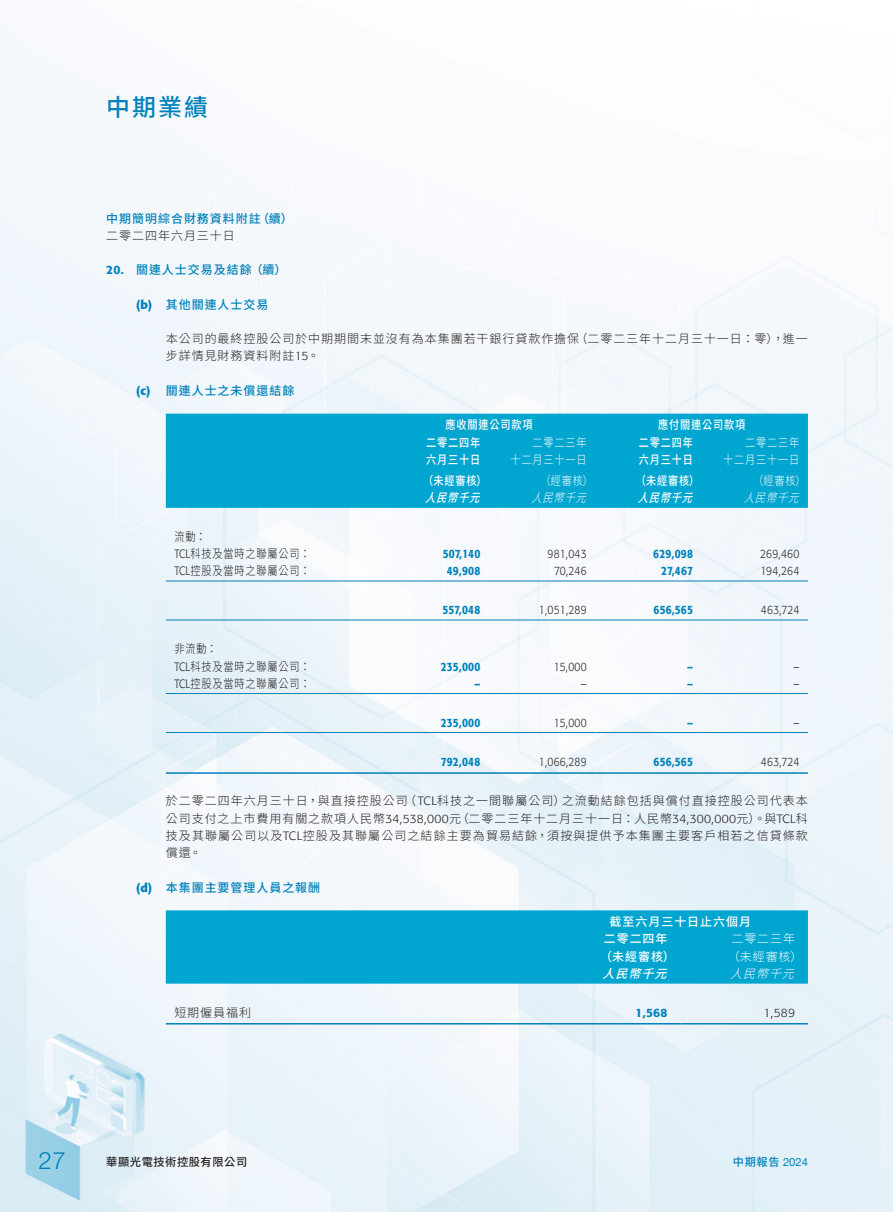
<style>
.page{position:relative;width:893px;height:1212px;background:#fff}
.page>*{position:absolute;margin:0;border:0;box-sizing:border-box;transform-origin:0 0}
.t1{font:500 24px "Source Han Sans TC";color:#0081bb}
.t2{font:300 24px "Helvetica Neue LT Std";color:#0081bb}
.Body_Text{font:300 12px/17.2px "Source Han Sans TC";letter-spacing:.08em;color:#231f20}
.Body_Text-2{font:300 12px "Formata";letter-spacing:.03em;color:#231f20;scale:.85 1}
.Body_Text-3{font:500 12px "Formata";letter-spacing:.03em;color:#0081bb;scale:.85 1}
.Body_Text-4{font:300 12px "Source Han Sans TC";letter-spacing:.08em;color:#231f20;scale:.85 1}
.Body_Text-5{font:500 12px "Source Han Sans TC";letter-spacing:.08em;color:#fff;scale:.85 1}
.Body_Text-6{font:300 12px "Source Han Sans TC";letter-spacing:.08em;color:#fff;scale:.85 1}
.Heading_2{font:500 12px "Source Han Sans TC";letter-spacing:.08em;color:#0081bb}
.Heading_1{font:500 12px "Source Han Sans TC";letter-spacing:.08em;color:#0081bb}
.Body_Text-7{font:500 12px "Source Han Sans TC";letter-spacing:.08em;color:#fff}
.Body_Text-8{font:300 12px "Source Han Sans TC";letter-spacing:.08em;color:#fff}
.Body_Text-9{font:italic 300 12px "Source Han Sans TC";color:#fff;scale:.85 1}
.Body_Text-10{font:italic 500 12px "Source Han Sans TC";color:#fff;scale:.85 1}
.Heading_2-2{font:700 12px "Formata";color:#0081bb}
.Body_Text-11{font:italic 300 12px "Source Han Sans TC";color:#fff}
.Body_Text-12{font:italic 500 12px "Source Han Sans TC";color:#fff}
.Body_Text-13{font:300 12px "Formata";letter-spacing:.03em;color:#231f20}
.Body_Text-14{font:500 12px "Formata";letter-spacing:.03em;color:#0081bb}
.Heading_1-2{font:500 12px "Formata";color:#0081bb}
.t3{font:500 11.25px "Source Han Sans TC";letter-spacing:.05em;color:#231f20}
.t4{font:500 11.25px "Source Han Sans TC";color:#0081bb}
.s1{font-family:"Formata"}
.s2{font-family:"Helvetica Neue LT Std";font-weight:400}
</style>
<div class="page">
<img style="left:0;top:77px;width:893px;height:1135px">
<div style="left:166px;top:414px;width:642px;height:94px;background:#00a6d0"></div>
<hr style="left:166px;top:581px;width:217px;height:1px;background:#0081bb">
<hr style="left:383px;top:581px;width:106px;height:1px;background:#0081bb">
<hr style="left:489px;top:581px;width:106px;height:1px;background:#0081bb">
<hr style="left:595px;top:581px;width:107px;height:1px;background:#0081bb">
<hr style="left:702px;top:581px;width:106px;height:1px;background:#0081bb">
<hr style="left:166px;top:620px;width:217px;height:1px;background:#0081bb">
<hr style="left:383px;top:620px;width:106px;height:1px;background:#0081bb">
<hr style="left:489px;top:620px;width:106px;height:1px;background:#0081bb">
<hr style="left:595px;top:620px;width:107px;height:1px;background:#0081bb">
<hr style="left:702px;top:620px;width:106px;height:1px;background:#0081bb">
<hr style="left:166px;top:693px;width:217px;height:1px;background:#0081bb">
<hr style="left:383px;top:693px;width:106px;height:1px;background:#0081bb">
<hr style="left:489px;top:693px;width:106px;height:1px;background:#0081bb">
<hr style="left:595px;top:693px;width:107px;height:1px;background:#0081bb">
<hr style="left:702px;top:693px;width:106px;height:1px;background:#0081bb">
<hr style="left:166px;top:732px;width:217px;height:1px;background:#0081bb">
<hr style="left:383px;top:732px;width:106px;height:1px;background:#0081bb">
<hr style="left:489px;top:732px;width:106px;height:1px;background:#0081bb">
<hr style="left:595px;top:732px;width:107px;height:1px;background:#0081bb">
<hr style="left:702px;top:732px;width:106px;height:1px;background:#0081bb">
<hr style="left:166px;top:772px;width:217px;height:2px;background:#0081bb">
<hr style="left:383px;top:772px;width:106px;height:2px;background:#0081bb">
<hr style="left:489px;top:772px;width:106px;height:2px;background:#0081bb">
<hr style="left:595px;top:772px;width:107px;height:2px;background:#0081bb">
<hr style="left:702px;top:772px;width:106px;height:2px;background:#0081bb">
<div style="left:166px;top:910px;width:642px;height:73px;background:#00a6d0"></div>
<hr style="left:166px;top:1023px;width:387px;height:1px;background:#0081bb">
<hr style="left:553px;top:1023px;width:127px;height:1px;background:#0081bb">
<hr style="left:680px;top:1023px;width:128px;height:1px;background:#0081bb">
<h1 class="t1" style="left:106px;top:94px;width:103px">中期業績</h1>
<p class="Heading_1" style="left:257px;top:212px;width:37px">（續(</p>
<p class="Heading_1" style="left:106px;top:212px;width:156px">中期簡明綜合財務資料附註</p>
<p class="Body_Text" style="left:106px;top:228px;width:130px">二零二四年六月三十日</p>
<p class="Heading_1" style="left:136px;top:263px;width:152px">關連人士交易及結餘（續(</p>
<p class="Heading_1-2" style="left:106px;top:263px;width:19px">20.</p>
<p class="Heading_2-2" style="left:136px;top:297px;width:18px">b( )</p>
<p class="Heading_2-2" style="left:136px;top:383px;width:16px">c( )</p>
<p class="Heading_2-2" style="left:136px;top:880px;width:18px">d( )</p>
<p class="Heading_2" style="left:166px;top:297px;width:104px">其他關連人士交易</p>
<p class="Body_Text" style="left:575px;top:330px;width:234px">（二零二三年十二月三十一日：零，）進一</p>
<p class="Body_Text" style="left:166px;top:330px;width:415px">本公司的最終控股公司於中期期間末並沒有為本集團若干銀行貸款作擔保步詳情見財務資料附註<span class="s1">15</span>。</p>
<p class="Heading_2" style="left:166px;top:384px;width:130px">關連人士之未償還結餘</p>
<p class="Body_Text-4" style="left:174px;top:530px;width:39px">流動：</p>
<p class="Body_Text-4" style="left:174px;top:547px;width:161px"><span class="s1">TCL</span>科技及當時之聯屬公司：</p>
<p class="Body_Text-4" style="left:174px;top:564px;width:161px"><span class="s1">TCL</span>控股及當時之聯屬公司：</p>
<p class="Body_Text-4" style="left:174px;top:642px;width:52px">非流動：</p>
<p class="Body_Text-4" style="left:174px;top:659px;width:161px"><span class="s1">TCL</span>科技及當時之聯屬公司：</p>
<p class="Body_Text-4" style="left:174px;top:677px;width:161px"><span class="s1">TCL</span>控股及當時之聯屬公司：</p>
<p class="Body_Text-5" style="left:445px;top:418px;width:104px">應收關連公司款項</p>
<p class="Body_Text-5" style="left:426px;top:435px;width:65px">二零二四年</p>
<p class="Body_Text-5" style="left:426px;top:453px;width:65px">六月三十日</p>
<p class="Body_Text-6" style="left:533px;top:435px;width:65px">二零二三年</p>
<p class="Body_Text-6" style="left:511px;top:453px;width:91px">十二月三十一日</p>
<p class="Body_Text-5" style="left:423px;top:474px;width:76px">（未經審核）</p>
<p class="Body_Text-6" style="left:541px;top:474px;width:63px">（經審核）</p>
<p class="Body_Text-5" style="left:658px;top:418px;width:104px">應付關連公司款項</p>
<p class="Body_Text-5" style="left:639px;top:435px;width:65px">二零二四年</p>
<p class="Body_Text-5" style="left:639px;top:453px;width:65px">六月三十日</p>
<p class="Body_Text-5" style="left:636px;top:474px;width:76px">（未經審核）</p>
<p class="Body_Text-6" style="left:745px;top:435px;width:65px">二零二三年</p>
<p class="Body_Text-6" style="left:723px;top:453px;width:91px">十二月三十一日</p>
<p class="Body_Text-6" style="left:753px;top:474px;width:63px">（經審核(</p>
<p class="Body_Text-10" style="left:425px;top:491px;width:76px">人民幣千元</p>
<p class="Body_Text-9" style="left:531px;top:491px;width:76px">人民幣千元</p>
<p class="Body_Text-10" style="left:638px;top:491px;width:76px">人民幣千元</p>
<p class="Body_Text-9" style="left:744px;top:491px;width:76px">人民幣千元</p>
<p class="Body_Text-3" style="left:443px;top:547px;width:46px">507,140</p>
<p class="Body_Text-2" style="left:548px;top:547px;width:48px">981,043</p>
<p class="Body_Text-3" style="left:653px;top:547px;width:48px">629,098</p>
<p class="Body_Text-2" style="left:760px;top:547px;width:48px">269,460</p>
<p class="Body_Text-3" style="left:447px;top:564px;width:41px">49,908</p>
<p class="Body_Text-2" style="left:554px;top:564px;width:40px">70,246</p>
<p class="Body_Text-3" style="left:661px;top:564px;width:39px">27,467</p>
<p class="Body_Text-2" style="left:760px;top:564px;width:47px">194,264</p>
<p class="Body_Text-3" style="left:442px;top:603px;width:46px">557,048</p>
<p class="Body_Text-2" style="left:539px;top:603px;width:58px">1,051,289</p>
<p class="Body_Text-3" style="left:653px;top:603px;width:48px">656,565</p>
<p class="Body_Text-2" style="left:761px;top:603px;width:47px">463,724</p>
<p class="Body_Text-3" style="left:441px;top:659px;width:48px">235,000</p>
<p class="Body_Text-2" style="left:554px;top:659px;width:40px">15,000</p>
<p class="Body_Text-3" style="left:687px;top:659px;width:8px">–</p>
<p class="Body_Text-2" style="left:793px;top:659px;width:8px">–</p>
<p class="Body_Text-3" style="left:475px;top:676px;width:8px">–</p>
<p class="Body_Text-2" style="left:581px;top:677px;width:8px">–</p>
<p class="Body_Text-3" style="left:687px;top:676px;width:8px">–</p>
<p class="Body_Text-2" style="left:793px;top:677px;width:8px">–</p>
<p class="Body_Text-3" style="left:441px;top:715px;width:48px">235,000</p>
<p class="Body_Text-2" style="left:554px;top:716px;width:40px">15,000</p>
<p class="Body_Text-3" style="left:687px;top:715px;width:8px">–</p>
<p class="Body_Text-2" style="left:793px;top:716px;width:8px">–</p>
<p class="Body_Text-3" style="left:441px;top:754px;width:48px">792,048</p>
<p class="Body_Text-2" style="left:539px;top:755px;width:58px">1,066,289</p>
<p class="Body_Text-3" style="left:653px;top:754px;width:48px">656,565</p>
<p class="Body_Text-2" style="left:761px;top:755px;width:47px">463,724</p>
<p class="Body_Text" style="left:404px;top:793px;width:163px">（<span class="s1">TCL</span>科技之一間聯屬公司）</p>
<p class="Body_Text" style="left:562px;top:793px;width:248px">之流動結餘包括與償付直接控股公司代表本</p>
<p class="Body_Text" style="left:166px;top:793px;width:243px">於二零二四年六月三十日，與直接控股公司</p>
<p class="Body_Text" style="left:457px;top:810px;width:353px">（二零二三年十二月三十一日：人民幣<span class="s1">34,300,000</span>元）。與<span class="s1">TCL</span>科</p>
<p class="Body_Text" style="left:166px;top:810px;width:644px">公司支付之上市費用有關之款項人民幣<span class="s1">34,538,000</span>元<br>技及其聯屬公司以及<span class="s1">TCL</span>控股及其聯屬公司之結餘主要為貿易結餘，須按與提供予本集團主要客戶相若之信貸條款償還。</p>
<p class="Heading_2" style="left:166px;top:880px;width:156px">本集團主要管理人員之報酬</p>
<p class="Body_Text-7" style="left:610px;top:915px;width:143px">截至六月三十日止六個月</p>
<p class="Body_Text-8" style="left:731px;top:932px;width:65px">二零二三年</p>
<p class="Body_Text-7" style="left:604px;top:932px;width:65px">二零二四年</p>
<p class="Body_Text" style="left:174px;top:1004px;width:78px">短期僱員福利</p>
<p class="Body_Text-7" style="left:600px;top:949px;width:76px">（未經審核）</p>
<p class="Body_Text-8" style="left:728px;top:949px;width:76px">（未經審核(</p>
<p class="Body_Text-12" style="left:603px;top:967px;width:74px">人民幣千元</p>
<p class="Body_Text-11" style="left:730px;top:967px;width:74px">人民幣千元</p>
<p class="Body_Text-14" style="left:635px;top:1005px;width:34px">1,568</p>
<p class="Body_Text-13" style="left:763px;top:1005px;width:33px">1,589</p>
<h1 class="t2" style="left:38px;top:1145px;width:29px">27</h1>
<p class="t3" style="left:106px;top:1155px;width:142px">華顯光電技術控股有限公司</p>
<p class="t4" style="left:733px;top:1155px;width:76px">中期報告 <span class="s2">2024</span></p>
</div>
